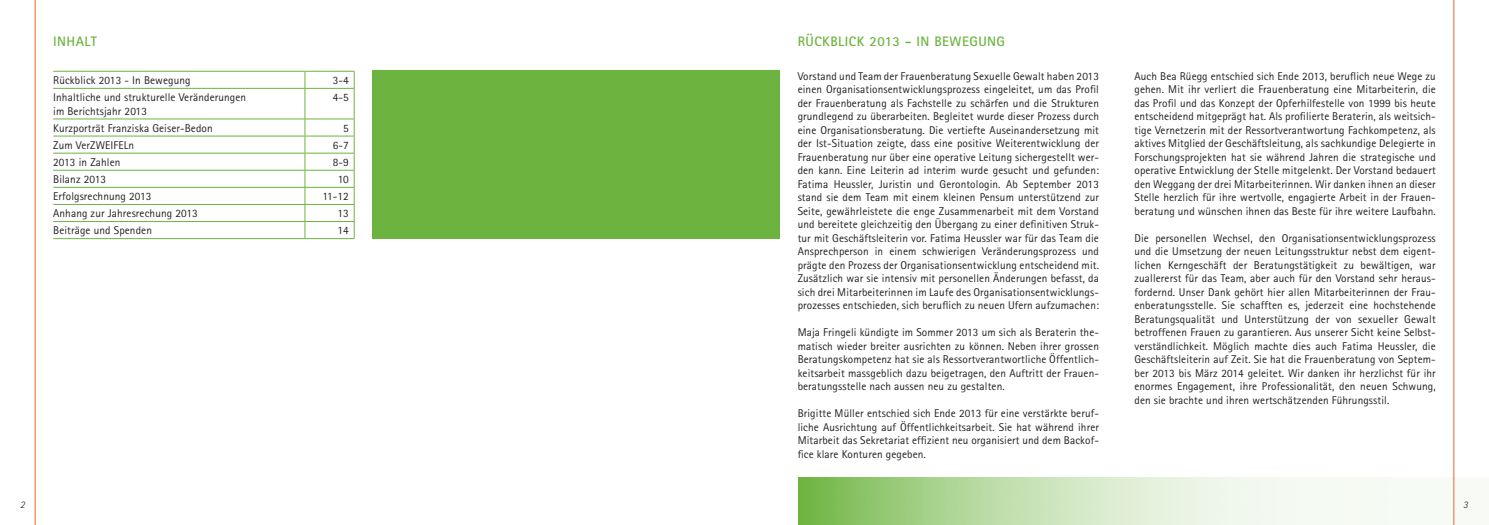
<style>
.page{position:relative;width:1489px;height:525px;background:#fff}
.page>*{position:absolute;margin:0;border:0;box-sizing:border-box;transform-origin:0 0}
.t1{font:700 13.75px "Rotis Sans Serif";letter-spacing:.035em;color:#6cb43f}
.t2{font:11.25px/13.5px "Rotis Sans Serif";letter-spacing:.01em;color:#231f20;text-align:justify}
.t3{font:italic 300 10px "Rotis Sans Serif";color:#231f20}
</style>
<div class="page">
<svg style="left:798px;top:477px;width:657px;height:47px"></svg>
<hr style="left:53px;top:71px;width:252px;height:1px;background:#6cb43f">
<svg style="left:304px;top:71px;width:1px;height:17px"></svg>
<hr style="left:305px;top:71px;width:49px;height:1px;background:#6cb43f">
<svg style="left:354px;top:71px;width:1px;height:17px"></svg>
<hr style="left:53px;top:88px;width:252px;height:1px;background:#6cb43f">
<hr style="left:53px;top:119px;width:252px;height:1px;background:#6cb43f">
<hr style="left:53px;top:136px;width:252px;height:1px;background:#6cb43f">
<hr style="left:53px;top:153px;width:252px;height:1px;background:#6cb43f">
<hr style="left:53px;top:170px;width:252px;height:1px;background:#6cb43f">
<hr style="left:53px;top:187px;width:252px;height:1px;background:#6cb43f">
<hr style="left:304px;top:89px;width:1px;height:30px;background:#6cb43f">
<hr style="left:305px;top:88px;width:49px;height:1px;background:#6cb43f">
<hr style="left:354px;top:89px;width:1px;height:30px;background:#6cb43f">
<hr style="left:305px;top:119px;width:49px;height:1px;background:#6cb43f">
<hr style="left:305px;top:136px;width:49px;height:1px;background:#6cb43f">
<hr style="left:305px;top:153px;width:49px;height:1px;background:#6cb43f">
<hr style="left:305px;top:170px;width:49px;height:1px;background:#6cb43f">
<hr style="left:305px;top:187px;width:49px;height:1px;background:#6cb43f">
<hr style="left:53px;top:204px;width:252px;height:1px;background:#6cb43f">
<hr style="left:53px;top:221px;width:252px;height:1px;background:#6cb43f">
<hr style="left:53px;top:238px;width:252px;height:1px;background:#6cb43f">
<svg style="left:304px;top:119px;width:1px;height:119px"></svg>
<hr style="left:305px;top:204px;width:49px;height:1px;background:#6cb43f">
<hr style="left:305px;top:221px;width:49px;height:1px;background:#6cb43f">
<svg style="left:354px;top:119px;width:1px;height:119px"></svg>
<hr style="left:305px;top:238px;width:49px;height:1px;background:#6cb43f">
<div style="left:372px;top:71px;width:408px;height:168px;background:#6cb43f"></div>
<hr style="left:35px;top:1px;width:1px;height:523px;background:#f26430">
<hr style="left:1453px;top:1px;width:1px;height:523px;background:#f26430">
<p class="t1" style="left:53px;top:33px;width:45px">INHALT</p>
<p class="t2" style="left:53px;top:73px;width:139px">Rückblick 2013 - In Bewegung</p>
<p class="t2" style="left:333px;top:73px;width:18px">3-4</p>
<p class="t2" style="left:53px;top:90px;width:194px">Inhaltliche und strukturelle Veränderungen im Berichtsjahr 2013</p>
<p class="t2" style="left:333px;top:90px;width:18px">4-5</p>
<p class="t2" style="left:53px;top:121px;width:161px">Kurzporträt Franziska Geiser-Bedon</p>
<p class="t2" style="left:343px;top:121px;width:7px">5</p>
<p class="t2" style="left:53px;top:138px;width:82px">Zum VerZWEIFELn</p>
<p class="t2" style="left:333px;top:138px;width:18px">6-7</p>
<p class="t2" style="left:53px;top:155px;width:69px">2013 in Zahlen</p>
<p class="t2" style="left:333px;top:155px;width:18px">8-9</p>
<p class="t2" style="left:53px;top:172px;width:54px">Bilanz 2013</p>
<p class="t2" style="left:338px;top:172px;width:12px">10</p>
<p class="t2" style="left:53px;top:189px;width:100px">Erfolgsrechnung 2013</p>
<p class="t2" style="left:322px;top:189px;width:28px">11-12</p>
<p class="t2" style="left:53px;top:206px;width:146px">Anhang zur Jahresrechung 2013</p>
<p class="t2" style="left:337px;top:206px;width:13px">13</p>
<p class="t2" style="left:53px;top:223px;width:100px">Beiträge und Spenden</p>
<p class="t2" style="left:337px;top:223px;width:13px">14</p>
<p class="t1" style="left:797px;top:33px;width:209px">RÜCKBLICK 2013 - IN BEWEGUNG</p>
<p class="t2" style="left:797px;top:69px;width:303px">Vorstand und Team der Frauenberatung Sexuelle Gewalt haben 2013 einen Organisationsentwicklungsprozess eingeleitet, um das Profil der Frauenberatung als Fachstelle zu schärfen und die Strukturen grundlegend zu überarbeiten. Begleitet wurde dieser Prozess durch eine Organisationsberatung. Die vertiefte Auseinandersetzung mit der Ist-Situation zeigte, dass eine positive Weiterentwicklung der Frauenberatung nur über eine operative Leitung sichergestellt wer&shy;den kann. Eine Leiterin ad interim wurde gesucht und gefunden:<br>Fatima Heussler, Juristin und Gerontologin. Ab September 2013 stand sie dem Team mit einem kleinen Pensum unterstützend zur Seite, gewährleistete die enge Zusammenarbeit mit dem Vorstand und bereitete gleichzeitig den Übergang zu einer definitiven Struk&shy;tur mit Geschäftsleiterin vor. Fatima Heussler war für das Team die Ansprechperson in einem schwierigen Veränderungsprozess und prägte den Prozess der Organisationsentwicklung entscheidend mit.<br>Zusätzlich war sie intensiv mit personellen Änderungen befasst, da sich drei Mitarbeiterinnen im Laufe des Organisationsentwicklungs&shy;prozesses entschieden, sich beruflich zu neuen Ufern aufzumachen:</p>
<p class="t2" style="left:797px;top:325px;width:303px">Maja Fringeli kündigte im Sommer 2013 um sich als Beraterin the&shy;matisch wieder breiter ausrichten zu können. Neben ihrer grossen Beratungskompetenz hat sie als Ressortverantwortliche Öffentlich&shy;keitsarbeit massgeblich dazu beigetragen, den Auftritt der Frauen&shy;beratungsstelle nach aussen neu zu gestalten.</p>
<p class="t2" style="left:797px;top:406px;width:303px">Brigitte Müller entschied sich Ende 2013 für eine verstärkte beruf&shy;liche Ausrichtung auf Öffentlichkeitsarbeit. Sie hat während ihrer Mitarbeit das Sekretariat effizient neu organisiert und dem Backof&shy;fice klare Konturen gegeben.</p>
<p class="t2" style="left:1134px;top:69px;width:303px">Auch Bea Rüegg entschied sich Ende 2013, beruflich neue Wege zu gehen. Mit ihr verliert die Frauenberatung eine Mitarbeiterin, die das Profil und das Konzept der Opferhilfestelle von 1999 bis heute entscheidend mitgeprägt hat. Als profilierte Beraterin, als weitsich&shy;tige Vernetzerin mit der Ressortverantwortung Fachkompetenz, als aktives Mitglied der Geschäftsleitung, als sachkundige Delegierte in Forschungsprojekten hat sie während Jahren die strategische und operative Entwicklung der Stelle mitgelenkt. Der Vorstand bedauert den Weggang der drei Mitarbeiterinnen. Wir danken ihnen an dieser Stelle herzlich für ihre wertvolle, engagierte Arbeit in der Frauen&shy;beratung und wünschen ihnen das Beste für ihre weitere Laufbahn.</p>
<p class="t2" style="left:1134px;top:231px;width:303px">Die personellen Wechsel, den Organisationsentwicklungsprozess und die Umsetzung der neuen Leitungsstruktur nebst dem eigent&shy;lichen Kerngeschäft der Beratungstätigkeit zu bewältigen, war zuallererst für das Team, aber auch für den Vorstand sehr heraus&shy;fordernd. Unser Dank gehört hier allen Mitarbeiterinnen der Frau&shy;enberatungsstelle. Sie schafften es, jederzeit eine hochstehende Beratungsqualität und Unterstützung der von sexueller Gewalt betroffenen Frauen zu garantieren. Aus unserer Sicht keine Selbst&shy;verständlichkeit. Möglich machte dies auch Fatima Heussler, die Geschäftsleiterin auf Zeit. Sie hat die Frauenberatung von Septem&shy;ber 2013 bis März 2014 geleitet. Wir danken ihr herzlichst für ihr enormes Engagement, ihre Professionalität, den neuen Schwung, den sie brachte und ihren wertschätzenden Führungsstil.</p>
<p class="t3" style="left:20px;top:498px;width:6px">2</p>
<p class="t3" style="left:1463px;top:498px;width:6px">3</p>
</div>
